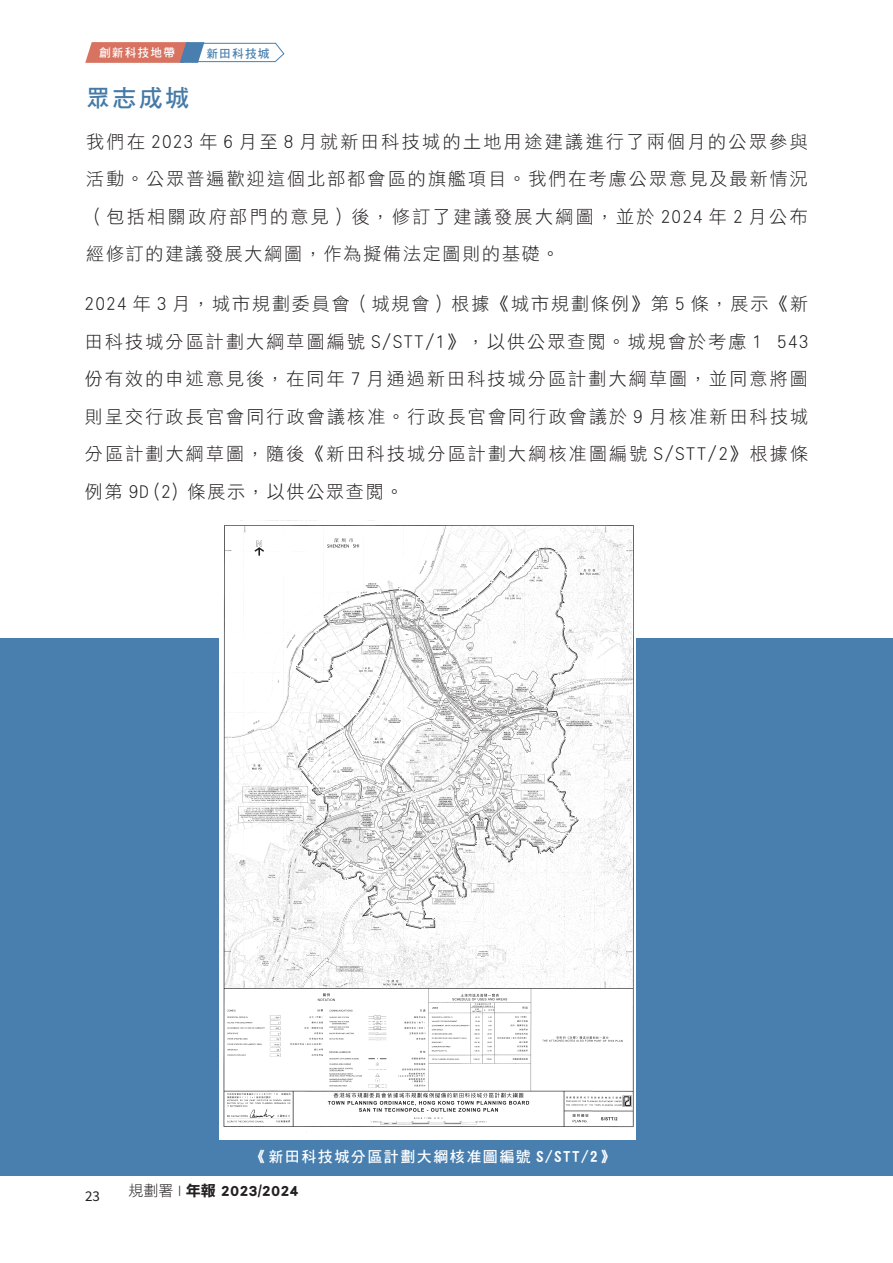
<style>
.page{position:relative;width:893px;height:1263px;background:#fff}
.page>*{position:absolute;margin:0;border:0;box-sizing:border-box;transform-origin:0 0}
.Body_Title__16pt{font:24px "DF Hei Bd HK BF";color:#457aa6}
.Content_Body{font:18px/37.5px "DF Li Hei W3 WIN BF";letter-spacing:.12em;color:#231f20;text-align:justify}
.caption__white__拷貝{font:15px "DF Hei Bd HK BF";letter-spacing:.1em;color:#fff}
.t1{font:15px "DF Li Hei W7 WINP BF";color:#231f20}
.t2{font:15px "Source Sans Variable";color:#231f20}
.t3{font:11.7px "DF Hei Bd HK BF";letter-spacing:.1em;color:#fff}
.t4{font:11.7px "DF Hei Bd HK BF";letter-spacing:.1em;color:#487faf}
.s1{font-family:"Adobe Ming Std";font-weight:300}
.s2{font-family:"DF Li Hei W3 WIN BF"}
.s3{font-family:"DF Hei Lt HKP BF"}
</style>
<div class="page">
<div style="left:0;top:638px;width:893px;height:537px;background:#487faf"></div>
<img style="left:219px;top:520px;width:417px;height:612px">
<svg style="left:85px;top:42px;width:199px;height:21px"></svg>
<p class="t3" style="left:99px;top:46px;width:77px">創新科技地帶</p>
<p class="t4" style="left:206px;top:47px;width:65px">新田科技城</p>
<p class="Body_Title__16pt" style="left:86px;top:86px;width:105px">眾志成城</p>
<p class="Content_Body" style="left:86px;top:122px;width:723px">我們在 2023 年 6 月至 8 月就新田科技城的土地用途建議進行了<span class="s1">兩</span>個月的公眾參與活動。公眾普遍歡迎這個北部都會區的旗艦項目。我們在考慮公眾意見及最新情況（包括相關政府部門的意見）後，修訂了建議發展大綱圖，並於 2024 年 2 月公布經修訂的建議發展大綱圖，作為擬備法定圖則的基礎。</p>
<p class="Content_Body" style="left:85px;top:285px;width:725px">2024 年 3 月，城市規劃委員會（城規會）根據《城市規劃條例》第 5 條，展示《新田科技城分區計劃大綱草圖編號 S/STT/1》，以供公眾查閱。城規會於考慮 1 543份有效的申述意見後，在同年 7 月通過新田科技城分區計劃大綱草圖，並同意將圖則呈交行政長官會同行政會議核准。行政長官會同行政會議於 9 月核准新田科技城分區計劃大綱草圖，隨後《新田科技城分區計劃大綱核准圖編號 S/STT/2》根據條例第 9D(2) 條展示，以供公眾查閱。</p>
<p class="caption__white__拷貝" style="left:252px;top:1148px;width:364px">《新田科技城分區計劃大綱核准圖編號 S/STT/2》</p>
<p class="t2" style="left:85px;top:1187px;width:16px">23</p>
<p class="t1" style="left:128px;top:1183px;width:172px"><span class="s2">規劃署</span> <span class="s3">|</span> 年報 2023/2024</p>
</div>
